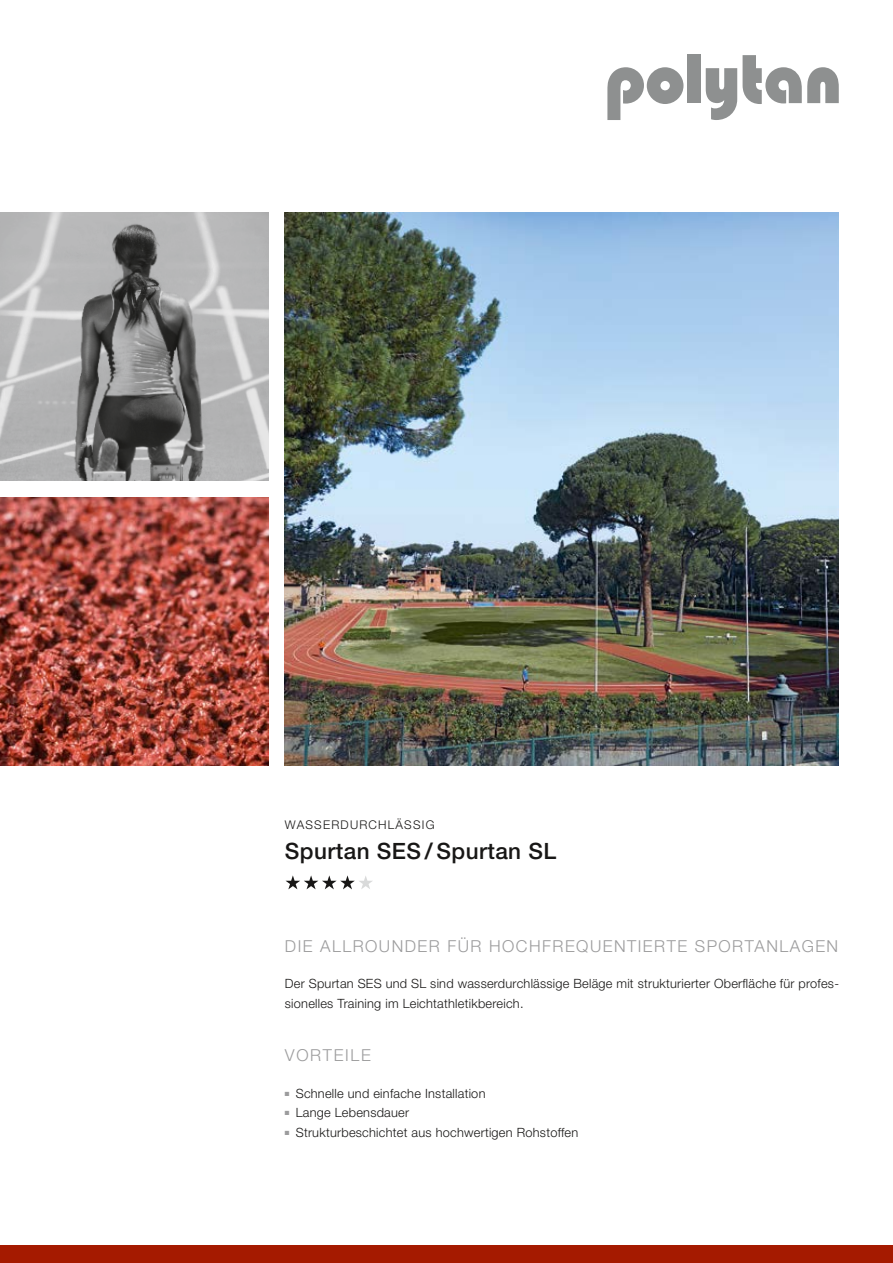
<style>
.page{position:relative;width:893px;height:1263px;background:#fff}
.page>*{position:absolute;margin:0;border:0;box-sizing:border-box;transform-origin:0 0}
.t1{font:500 22.5px "Helvetica Neue LT Std";letter-spacing:.02em;color:#181716}
.t2{font:300 16.5px "Helvetica Neue LT Std";letter-spacing:.09em;color:#9c9c9d}
.t3{font:300 12.75px/19.5px "Helvetica Neue LT Std";letter-spacing:.02em;color:#181716}
.t4{font:300 12px "Helvetica Neue LT Std";letter-spacing:.1em;color:#181716}
</style>
<div class="page">
<div style="left:0;top:1246px;width:893px;height:17px;background:#a51a00"></div>
<img style="left:0;top:497px;width:268px;height:268px">
<div style="left:687px;top:54px;width:13px;height:49px;background:#8e9090"></div>
<svg style="left:706px;top:68px;width:31px;height:52px"></svg>
<svg style="left:743px;top:55px;width:96px;height:49px"></svg>
<svg style="left:607px;top:67px;width:76px;height:53px"></svg>
<img style="left:0;top:213px;width:268px;height:267px">
<img style="left:285px;top:213px;width:554px;height:552px">
<svg style="left:286px;top:875px;width:86px;height:14px"></svg>
<p class="t4" style="left:285px;top:818px;width:151px">WASSERDURCHLÄSSIG</p>
<h1 class="t1" style="left:285px;top:838px;width:273px">Spurtan SES / Spurtan SL</h1>
<p class="t2" style="left:285px;top:936px;width:555px">DIE ALLROUNDER FÜR HOCHFREQUENTIERTE SPORTANLAGEN</p>
<p class="t3" style="left:285px;top:973px;width:556px">Der Spurtan SES und SL sind wasserdurchlässige Beläge mit strukturierter Oberfläche für profes&shy;sionelles Training im Leichtathletikbereich.</p>
<p class="t2" style="left:285px;top:1045px;width:87px">VORTEILE</p>
<p class="t3" style="left:285px;top:1083px;width:202px"><sup>■</sup> Schnelle und einfache Installation</p>
<p class="t3" style="left:285px;top:1102px;width:126px"><sup>■</sup> Lange Lebensdauer</p>
<p class="t3" style="left:285px;top:1122px;width:295px"><sup>■</sup> Strukturbeschichtet aus hochwertigen Rohstoffen</p>
</div>
